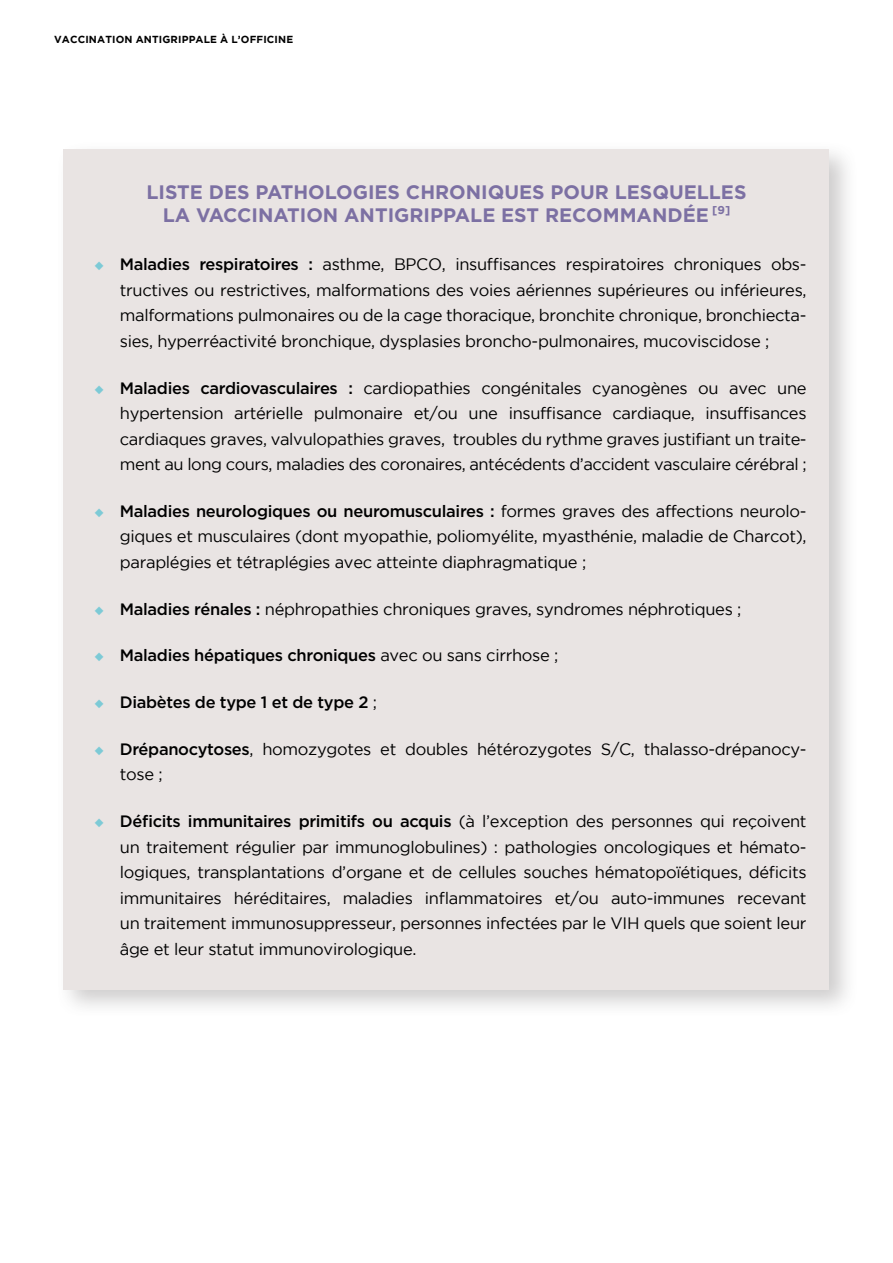
<style>
.page{position:relative;width:893px;height:1263px;background:#fff}
.page>*{position:absolute;margin:0;border:0;box-sizing:border-box;transform-origin:0 0}
.t1{font:700 19.5px/23.4px "Gotham";color:#7c70a3;text-align:center}
.t2{font:16.5px/25.5px "Gotham";letter-spacing:-.02em;color:#000;text-align:justify}
.t3{font:500 16.5px "Gotham";letter-spacing:-.02em;color:#000}
.t4{font:700 10.2px "Gotham";letter-spacing:.015em;color:#000}
.s1{color:#7dcad6}
.s2{font-weight:500}
.s3{font-weight:400}
</style>
<div class="page">
<div style="left:55px;top:140px;width:803px;height:878px;background:#5b5655;opacity:.3"></div>
<div style="left:64px;top:149px;width:765px;height:840px;background:#e9e4e3"></div>
<p class="t4" style="left:54px;top:33px;width:241px">VACCINATION ANTIGRIPPALE À L’OFFICINE</p>
<p class="t1" style="left:146px;top:180px;width:601px">LISTE DES PATHOLOGIES CHRONIQUES POUR LESQUELLES<br>LA VACCINATION ANTIGRIPPALE EST RECOMMANDÉE <sup>[9]</sup></p>
<p class="t2" style="left:120px;top:251px;width:688px;text-indent:-25px"><span class="s1">◆</span> <span class="s2">Maladies respiratoires :</span> asthme, BPCO, insuffisances respiratoires chroniques obs&shy;tructives ou restrictives, malformations des voies aériennes supérieures ou inférieures, malformations pulmonaires ou de la cage thoracique, bronchite chronique, bronchiecta&shy;sies, hyperréactivité bronchique, dysplasies broncho-pulmonaires, mucoviscidose ;</p>
<p class="t2" style="left:120px;top:375px;width:688px;text-indent:-26px"><span class="s1">◆</span> <span class="s2">Maladies cardiovasculaires :</span> cardiopathies congénitales cyanogènes ou avec une hypertension artérielle pulmonaire et/ou une insuffisance cardiaque, insuffisances cardiaques graves, valvulopathies graves, troubles du rythme graves justifiant un traite&shy;ment au long cours, maladies des coronaires, antécédents d’accident vasculaire cérébral ;</p>
<p class="t2" style="left:120px;top:498px;width:688px;text-indent:-26px"><span class="s1">◆</span> <span class="s2">Maladies neurologiques ou neuromusculaires :</span> formes graves des affections neurolo&shy;giques et musculaires (dont myopathie, poliomyélite, myasthénie, maladie de Charcot), paraplégies et tétraplégies avec atteinte diaphragmatique ;</p>
<p class="t2" style="left:94px;top:596px;width:649px"><span class="s1">◆</span> <span class="s2">Maladies rénales :</span> néphropathies chroniques graves, syndromes néphrotiques ;</p>
<p class="t3" style="left:94px;top:645px;width:466px"><span class="s1">◆</span> Maladies hépatiques chroniques <span class="s3">avec ou sans cirrhose ;</span></p>
<p class="t3" style="left:94px;top:691px;width:284px"><span class="s1">◆</span> Diabètes de type 1 et de type 2 <span class="s3">;</span></p>
<p class="t2" style="left:120px;top:736px;width:688px;text-indent:-26px"><span class="s1">◆</span> <span class="s2">Drépanocytoses</span>, homozygotes et doubles hétérozygotes S/C, thalasso-drépanocy&shy;tose ;</p>
<p class="t2" style="left:120px;top:808px;width:688px;text-indent:-25px"><span class="s1">◆</span> <span class="s2">Déficits immunitaires primitifs ou acquis</span> (à l’exception des personnes qui reçoivent un traitement régulier par immunoglobulines) : pathologies oncologiques et hémato&shy;logiques, transplantations d’organe et de cellules souches hématopoïétiques, déficits immunitaires héréditaires, maladies inflammatoires et/ou auto-immunes recevant un traitement immunosuppresseur, personnes infectées par le VIH quels que soient leur âge et leur statut immunovirologique.</p>
</div>
